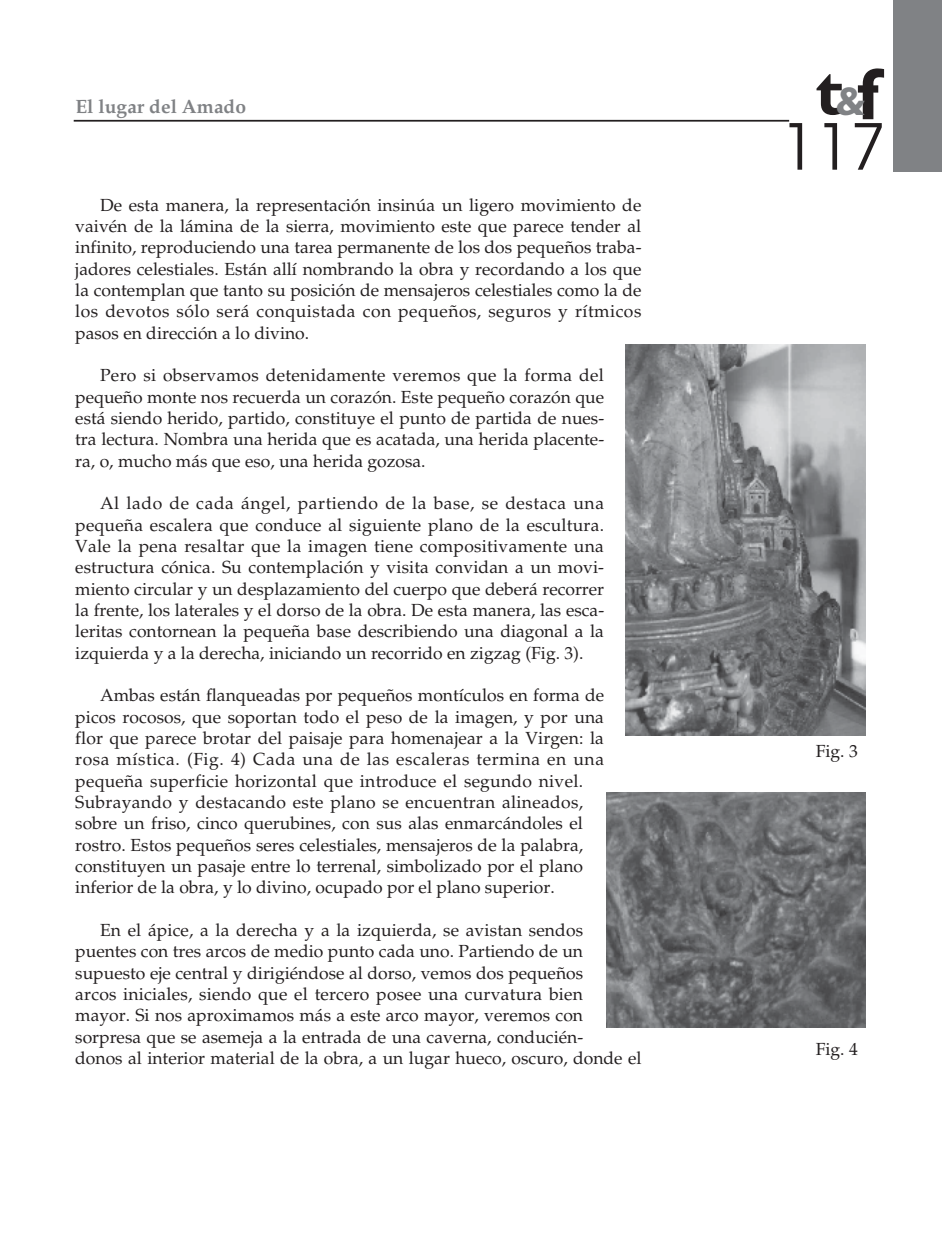
<style>
.page{position:relative;width:942px;height:1239px;background:#fff}
.page>*{position:absolute;margin:0;border:0;box-sizing:border-box;transform-origin:0 0}
.t1{font:700 66.5px "Gill Sans";color:#231f20}
.t2{font:63px "Avant Garde";color:#231f20}
.t3{font:700 19.25px "Palatino";color:#808285}
.t4{font:17.5px/21.3px "Palatino";color:#231f20;text-align:justify}
.s1{font-size:40.25px;color:#808285}
.s2{font-size:73.5px}
</style>
<div class="page">
<div style="left:893px;top:0;width:49px;height:172px;background:#808285"></div>
<hr style="left:74px;top:120px;width:715px;height:2px;background:#231f20">
<img style="left:625px;top:345px;width:240px;height:390px">
<img style="left:606px;top:793px;width:259px;height:235px">
<p class="t3" style="left:75px;top:99px;width:172px">El lugar del Amado</p>
<p class="t4" style="left:75px;top:196px;width:567px;text-indent:25px">De esta manera, la representación insinúa un ligero movimiento de vaivén de la lámina de la sierra, movimiento este que parece tender al infinito, reproduciendo una tarea permanente de los dos pequeños traba&shy;jadores celestiales. Están allí nombrando la obra y recordando a los que la contemplan que tanto su posición de mensajeros celestiales como la de los devotos sólo será conquistada con pequeños, seguros y rítmicos pasos en dirección a lo divino.</p>
<p class="t4" style="left:75px;top:367px;width:530px;text-indent:25px">Pero si observamos detenidamente veremos que la forma del pequeño monte nos recuerda un corazón. Este pequeño corazón que está siendo herido, partido, constituye el punto de partida de nues&shy;tra lectura. Nombra una herida que es acatada, una herida placente&shy;ra, o, mucho más que eso, una herida gozosa.</p>
<p class="t4" style="left:75px;top:495px;width:530px;text-indent:25px">Al lado de cada ángel, partiendo de la base, se destaca una pequeña escalera que conduce al siguiente plano de la escultura.<br>Vale la pena resaltar que la imagen tiene compositivamente una estructura cónica. Su contemplación y visita convidan a un movi&shy;miento circular y un desplazamiento del cuerpo que deberá recorrer la frente, los laterales y el dorso de la obra. De esta manera, las esca&shy;leritas contornean la pequeña base describiendo una diagonal a la izquierda y a la derecha, iniciando un recorrido en zigzag (Fig. 3).</p>
<p class="t4" style="left:75px;top:687px;width:530px;text-align:left;text-indent:25px">Ambas están flanqueadas por pequeños montículos en forma de picos rocosos, que soportan todo el peso de la imagen, y por una flor que parece brotar del paisaje para homenajear a la Virgen: la rosa mística. (Fig. 4) Cada una de las escaleras termina en una pequeña superficie horizontal que introduce el segundo nivel.<br>Subrayando y destacando este plano se encuentran alineados, sobre un friso, cinco querubines, con sus alas enmarcándoles el rostro. Estos pequeños seres celestiales, mensajeros de la palabra, constituyen un pasaje entre lo terrenal, simbolizado por el plano inferior de la obra, y lo divino, ocupado por el plano superior.</p>
<p class="t4" style="left:75px;top:921px;width:567px;text-align:left;text-indent:25px">En el ápice, a la derecha y a la izquierda, se avistan sendos puentes con tres arcos de medio punto cada uno. Partiendo de un supuesto eje central y dirigiéndose al dorso, vemos dos pequeños<br>arcos iniciales, siendo que el tercero posee una curvatura bien mayor. Si nos aproximamos más a este arco mayor, veremos con sorpresa que se asemeja a la entrada de una caverna, conducién-<br>donos al interior material de la obra, a un lugar hueco, oscuro, donde el</p>
<p class="t1" style="left:815px;top:69px;width:65px">t<span class="s1">&amp;</span><span class="s2">f</span></p>
<p class="t2" style="left:781px;top:123px;width:106px">117</p>
<p class="t4" style="left:815px;top:742px;width:44px">Fig. 3</p>
<p class="t4" style="left:815px;top:1040px;width:44px">Fig. 4</p>
</div>
